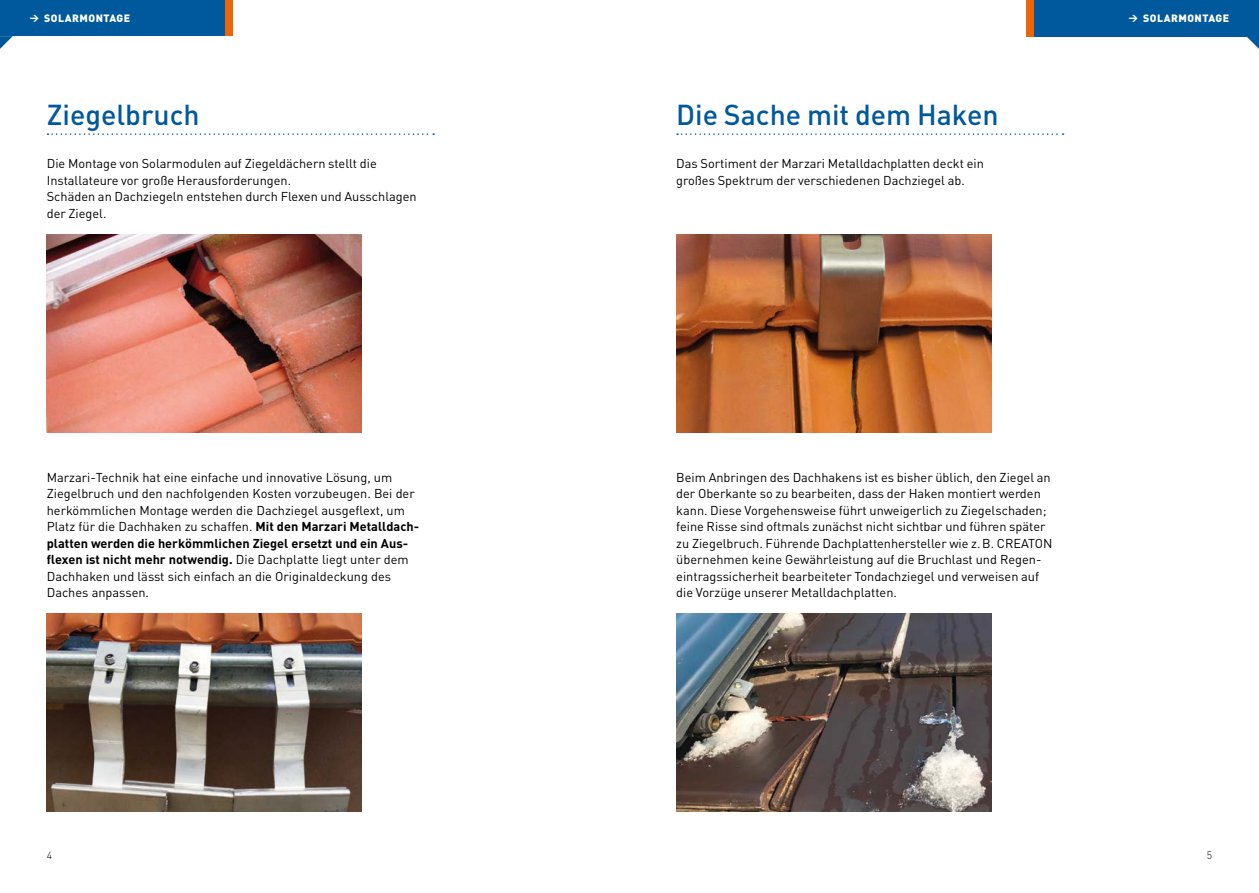
<style>
.page{position:relative;width:1259px;height:893px;background:#fff}
.page>*{position:absolute;margin:0;border:0;box-sizing:border-box;transform-origin:0 0}
.t1{font:500 28.5px "FFDIN";color:#00599c}
.t2{font:12.75px/16.5px "FFDIN";color:#000}
.t3{font:900 10.5px "FFDIN";letter-spacing:.04em;color:#fff}
.t4{font:300 10.5px "FFDIN";color:#000}
.s1{font-size:9px}
.s2{font-weight:700}
</style>
<div class="page">
<div style="left:0;top:0;width:225px;height:36px;background:#00599c"></div>
<svg style="left:0;top:36px;width:13px;height:13px"></svg>
<div style="left:225px;top:0;width:8px;height:36px;background:#ec6608"></div>
<div style="left:1033px;top:0;width:226px;height:36px;background:#00599c"></div>
<svg style="left:1246px;top:36px;width:13px;height:13px"></svg>
<div style="left:1026px;top:0;width:7px;height:36px;background:#ec6608"></div>
<img style="left:47px;top:234px;width:314px;height:198px">
<svg style="left:48px;top:133px;width:386px;height:2px"></svg>
<img style="left:47px;top:614px;width:314px;height:198px">
<img style="left:676px;top:234px;width:315px;height:198px">
<img style="left:676px;top:614px;width:315px;height:198px">
<svg style="left:677px;top:133px;width:386px;height:2px"></svg>
<p class="t3" style="left:30px;top:12px;width:102px"><span class="s1">&gt;</span> SOLARMONTAGE</p>
<p class="t3" style="left:1128px;top:12px;width:102px"><span class="s1">&gt;</span> SOLARMONTAGE</p>
<h1 class="t1" style="left:47px;top:96px;width:154px">Ziegelbruch</h1>
<p class="t2" style="left:47px;top:155px;width:371px">Die Montage von Solarmodulen auf Ziegeldächern stellt die Installateure vor große Herausforderungen.<br>Schäden an Dachziegeln entstehen durch Flexen und Ausschlagen der Ziegel.</p>
<p class="t2" style="left:47px;top:469px;width:374px">Marzari-Technik hat eine einfache und innovative Lösung, um Ziegelbruch und den nachfolgenden Kosten vorzubeugen. Bei der herkömmlichen Montage werden die Dachziegel ausgeflext, um Platz für die Dachhaken zu schaffen. <span class="s2">Mit den Marzari Metalldach&shy;platten werden die herkömmlichen Ziegel ersetzt und ein Aus&shy;flexen ist nicht mehr notwendig.</span> Die Dachplatte liegt unter dem Dachhaken und lässt sich einfach an die Originaldeckung des Daches anpassen.</p>
<h1 class="t1" style="left:676px;top:96px;width:324px">Die Sache mit dem Haken</h1>
<p class="t2" style="left:676px;top:155px;width:309px">Das Sortiment der Marzari Metalldachplatten deckt ein großes Spektrum der verschiedenen Dachziegel ab.</p>
<p class="t2" style="left:676px;top:469px;width:378px">Beim Anbringen des Dachhakens ist es bisher üblich, den Ziegel an der Oberkante so zu bearbeiten, dass der Haken montiert werden kann. Diese Vorgehensweise führt unweigerlich zu Ziegelschaden; feine Risse sind oftmals zunächst nicht sichtbar und führen später zu Ziegelbruch. Führende Dachplattenhersteller wie z. B. CREATON übernehmen keine Gewährleistung auf die Bruchlast und Regen&shy;eintragssicherheit bearbeiteter Tondachziegel und verweisen auf die Vorzüge unserer Metalldachplatten.</p>
<p class="t4" style="left:47px;top:849px;width:7px">4</p>
<p class="t4" style="left:1206px;top:849px;width:7px">5</p>
</div>
